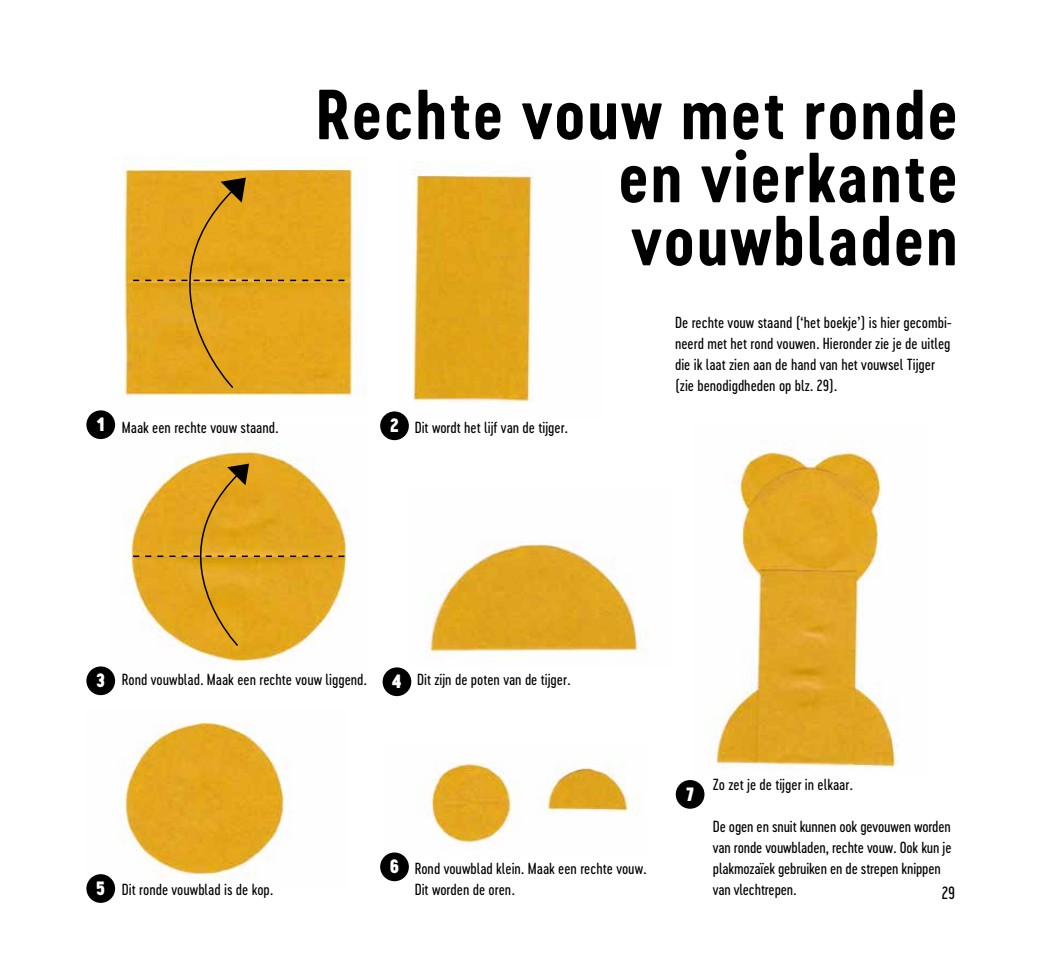
<style>
.page{position:relative;width:1041px;height:959px;background:#fff}
.page>*{position:absolute;margin:0;border:0;box-sizing:border-box;transform-origin:0 0}
.t1{font:66px/63px "Cervo Neue Bold Neue";letter-spacing:.03em;color:#000;text-align:justify}
.t2{font:18px "Cervo Neue Black Neue";color:#fff}
.t3{font:16.5px "Cervo Neue Regular Neue";color:#000}
.t4{font:15px/21px "Cervo Neue Regular Neue";color:#000}
.s1{font-family:"Cervo Neue Black Neue";font-size:18px;color:#fff}
</style>
<div class="page">
<img style="left:86px;top:722px;width:206px;height:163px">
<img style="left:421px;top:762px;width:210px;height:87px">
<img style="left:109px;top:424px;width:240px;height:250px">
<img style="left:427px;top:540px;width:221px;height:118px">
<img style="left:712px;top:440px;width:187px;height:329px">
<img style="left:123px;top:155px;width:239px;height:242px">
<img style="left:412px;top:161px;width:121px;height:242px">
<div style="left:383px;top:667px;width:28px;height:29px;background:#000;border-radius:50%"></div>
<div style="left:86px;top:666px;width:29px;height:29px;background:#000;border-radius:50%"></div>
<div style="left:380px;top:852px;width:29px;height:29px;background:#000;border-radius:50%"></div>
<div style="left:676px;top:780px;width:28px;height:28px;background:#000;border-radius:50%"></div>
<div style="left:86px;top:410px;width:29px;height:29px;background:#000;border-radius:50%"></div>
<div style="left:380px;top:411px;width:29px;height:29px;background:#000;border-radius:50%"></div>
<div style="left:86px;top:874px;width:29px;height:29px;background:#000;border-radius:50%"></div>
<svg style="left:133px;top:463px;width:211px;height:183px"></svg>
<svg style="left:133px;top:178px;width:211px;height:211px"></svg>
<h1 class="t1" style="left:618px;top:83px;width:341px;text-indent:-303px">Rechte vouw met ronde en vierkante vouwbladen</h1>
<p class="t2" style="left:97px;top:411px;width:9px">1</p>
<p class="t2" style="left:390px;top:412px;width:10px">2</p>
<p class="t4" style="left:122px;top:417px;width:158px">Maak een rechte vouw staand.</p>
<p class="t4" style="left:415px;top:417px;width:155px">Dit wordt het lijf van de tijger.</p>
<p class="t4" style="left:675px;top:312px;width:278px">De rechte vouw staand (‘het boekje’) is hier gecombi&shy;neerd met het rond vouwen. Hieronder zie je de uitleg die ik laat zien aan de hand van het vouwsel Tijger (zie benodigdheden op blz. 29).</p>
<p class="t2" style="left:96px;top:667px;width:10px">3</p>
<p class="t2" style="left:392px;top:668px;width:11px">4</p>
<p class="t4" style="left:122px;top:669px;width:247px">Rond vouwblad. Maak een rechte vouw liggend.</p>
<p class="t4" style="left:417px;top:669px;width:155px">Dit zijn de poten van de tijger.</p>
<p class="t4" style="left:96px;top:879px;width:179px"><span class="s1">5</span> Dit ronde vouwblad is de kop.</p>
<p class="t2" style="left:390px;top:853px;width:11px">6</p>
<p class="t4" style="left:415px;top:858px;width:233px">Rond vouwblad klein. Maak een rechte vouw.<br>Dit worden de oren.</p>
<p class="t2" style="left:686px;top:781px;width:9px">7</p>
<p class="t4" style="left:713px;top:774px;width:141px">Zo zet je de tijger in elkaar.</p>
<p class="t4" style="left:713px;top:816px;width:240px">De ogen en snuit kunnen ook gevouwen worden van ronde vouwbladen, rechte vouw. Ook kun je plakmozaïek gebruiken en de strepen knippen van vlechtrepen.</p>
<p class="t3" style="left:942px;top:881px;width:15px">29</p>
</div>
